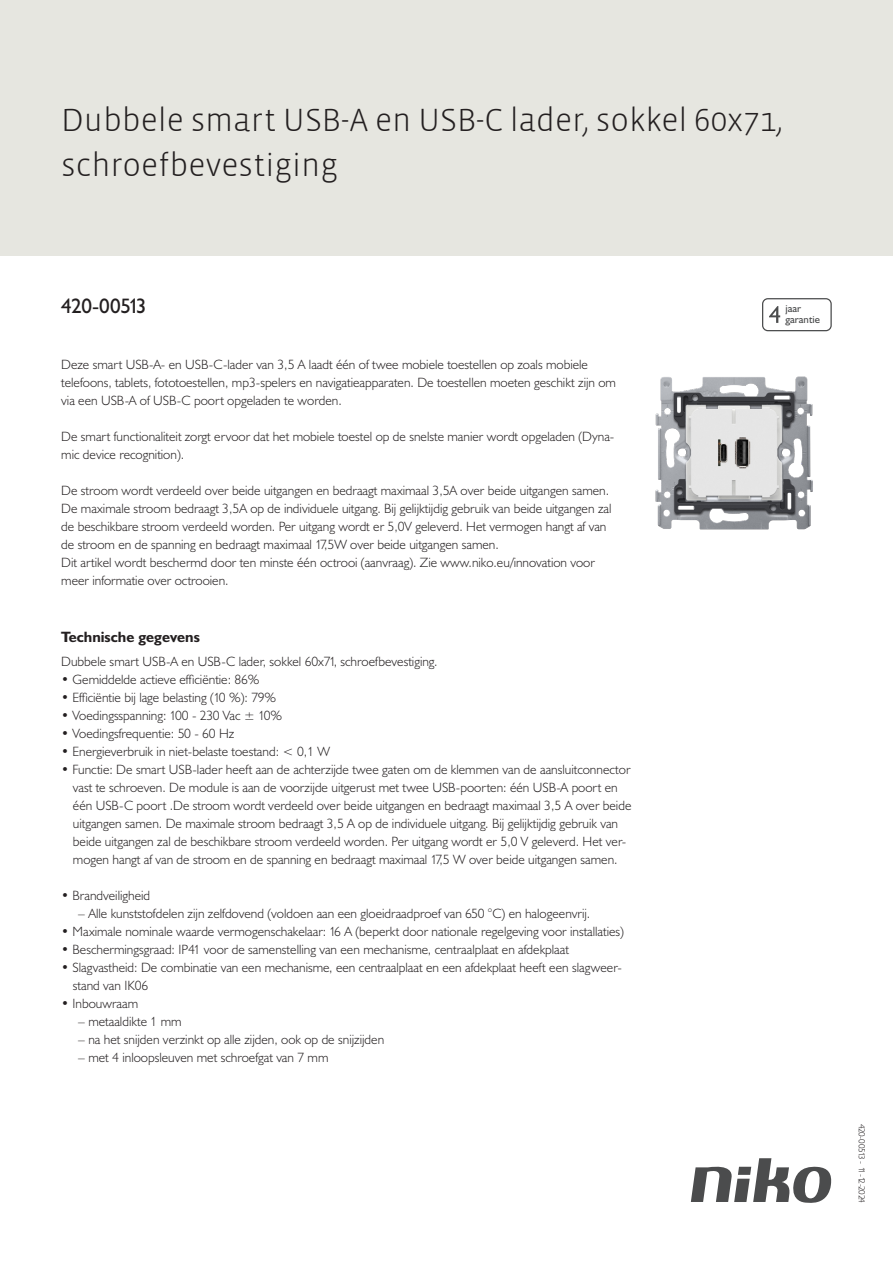
<style>
.page{position:relative;width:893px;height:1263px;background:#fff}
.page>*{position:absolute;margin:0;border:0;box-sizing:border-box;transform-origin:0 0}
.Title_datasheets{font:300 33px/45px "Vista Sans";color:#231f20}
.Article_number{font:21px "Humanist 521 BT";letter-spacing:-.025em;color:#231f20}
.Titles_parts{font:700 15px "Humanist 521 BT";color:#231f20}
.USP_Bullets{font:300 13.5px/18px "Humanist 521 BT";color:#231f20}
.Platte_tekst_CAB{font:300 13.5px/18px "Humanist 521 BT";color:#231f20}
.USP_Bullets_level_2{font:300 13.5px "Humanist 521 BT";color:#231f20}
.t1{font:10.8px/10.8px "Humanist 521 BT";color:#4b4c4d}
.Revision{font:300 9px "Humanist 521 BT";letter-spacing:-.06em;color:#231f20}
</style>
<div class="page">
<svg style="left:691px;top:1158px;width:141px;height:45px"></svg>
<div style="left:0;top:0;width:893px;height:255px;background:#e6e6e0"></div>
<svg style="left:762px;top:298px;width:70px;height:33px"></svg>
<img style="left:655px;top:376px;width:158px;height:154px">
<p class="Title_datasheets" style="left:61px;top:98px;width:723px">Dubbele smart USB-A en USB-C lader, sokkel 60x71, schroefbevestiging</p>
<p class="Article_number" style="left:61px;top:293px;width:87px">420-00513</p>
<p class="t1" style="left:785px;top:303px;width:36px">jaar garantie</p>
<p class="Platte_tekst_CAB" style="left:61px;top:355px;width:556px">Deze smart USB-A- en USB-C-lader van 3,5 A laadt één of twee mobiele toestellen op zoals mobiele telefoons, tablets, fototoestellen, mp3-spelers en navigatieapparaten. De toestellen moeten geschikt zijn om via een USB-A of USB-C poort opgeladen te worden.</p>
<p class="Platte_tekst_CAB" style="left:61px;top:427px;width:555px">De smart functionaliteit zorgt ervoor dat het mobiele toestel op de snelste manier wordt opgeladen (Dyna&shy;mic device recognition).</p>
<p class="Platte_tekst_CAB" style="left:61px;top:481px;width:552px">De stroom wordt verdeeld over beide uitgangen en bedraagt maximaal 3,5A over beide uitgangen samen.<br>De maximale stroom bedraagt 3,5A op de individuele uitgang. Bij gelijktijdig gebruik van beide uitgangen zal de beschikbare stroom verdeeld worden. Per uitgang wordt er 5,0V geleverd. Het vermogen hangt af van de stroom en de spanning en bedraagt maximaal 17,5W over beide uitgangen samen.<br>Dit artikel wordt beschermd door ten minste één octrooi (aanvraag). Zie www.niko.eu/innovation voor meer informatie over octrooien.</p>
<p class="Titles_parts" style="left:61px;top:627px;width:140px">Technische gegevens</p>
<p class="Platte_tekst_CAB" style="left:61px;top:652px;width:378px">Dubbele smart USB-A en USB-C lader, sokkel 60x71, schroefbevestiging.</p>
<p class="USP_Bullets" style="left:61px;top:670px;width:200px">• Gemiddelde actieve efficiëntie: 86%</p>
<p class="USP_Bullets" style="left:61px;top:688px;width:216px">• Efficiëntie bij lage belasting (10 %): 79%</p>
<p class="USP_Bullets" style="left:61px;top:706px;width:222px">• Voedingsspanning: 100 - 230 Vac ± 10%</p>
<p class="USP_Bullets" style="left:61px;top:724px;width:175px">• Voedingsfrequentie: 50 - 60 Hz</p>
<p class="USP_Bullets" style="left:61px;top:742px;width:270px">• Energieverbruik in niet-belaste toestand: &lt; 0,1 W</p>
<p class="USP_Bullets" style="left:73px;top:760px;width:560px;text-indent:-12px">• Functie: De smart USB-lader heeft aan de achterzijde twee gaten om de klemmen van de aansluitconnector vast te schroeven. De module is aan de voorzijde uitgerust met twee USB-poorten: één USB-A poort en één USB-C poort .De stroom wordt verdeeld over beide uitgangen en bedraagt maximaal 3,5 A over beide uitgangen samen. De maximale stroom bedraagt 3,5 A op de individuele uitgang. Bij gelijktijdig gebruik van beide uitgangen zal de beschikbare stroom verdeeld worden. Per uitgang wordt er 5,0 V geleverd. Het ver&shy;mogen hangt af van de stroom en de spanning en bedraagt maximaal 17,5 W over beide uitgangen samen.</p>
<p class="USP_Bullets" style="left:61px;top:886px;width:91px">• Brandveiligheid</p>
<p class="USP_Bullets_level_2" style="left:78px;top:905px;width:513px">– Alle kunststofdelen zijn zelfdovend (voldoen aan een gloeidraadproef van 650 °C) en halogeenvrij.</p>
<p class="USP_Bullets" style="left:61px;top:922px;width:564px">• Maximale nominale waarde vermogenschakelaar: 16 A (beperkt door nationale regelgeving voor installaties)</p>
<p class="USP_Bullets" style="left:61px;top:940px;width:509px">• Beschermingsgraad: IP41 voor de samenstelling van een mechanisme, centraalplaat en afdekplaat</p>
<p class="USP_Bullets" style="left:73px;top:958px;width:550px;text-indent:-12px">• Slagvastheid: De combinatie van een mechanisme, een centraalplaat en een afdekplaat heeft een slagweer&shy;stand van IK06</p>
<p class="USP_Bullets" style="left:61px;top:994px;width:78px">• Inbouwraam</p>
<p class="USP_Bullets_level_2" style="left:78px;top:1013px;width:105px">– metaaldikte 1 mm</p>
<p class="USP_Bullets_level_2" style="left:78px;top:1031px;width:307px">– na het snijden verzinkt op alle zijden, ook op de snijzijden</p>
<p class="USP_Bullets_level_2" style="left:78px;top:1049px;width:252px">– met 4 inloopsleuven met schroefgat van 7 mm</p>
<p class="Revision" style="left:868px;top:1123px;width:81px;rotate:90deg">420-00513 - 11-12-2024</p>
</div>
